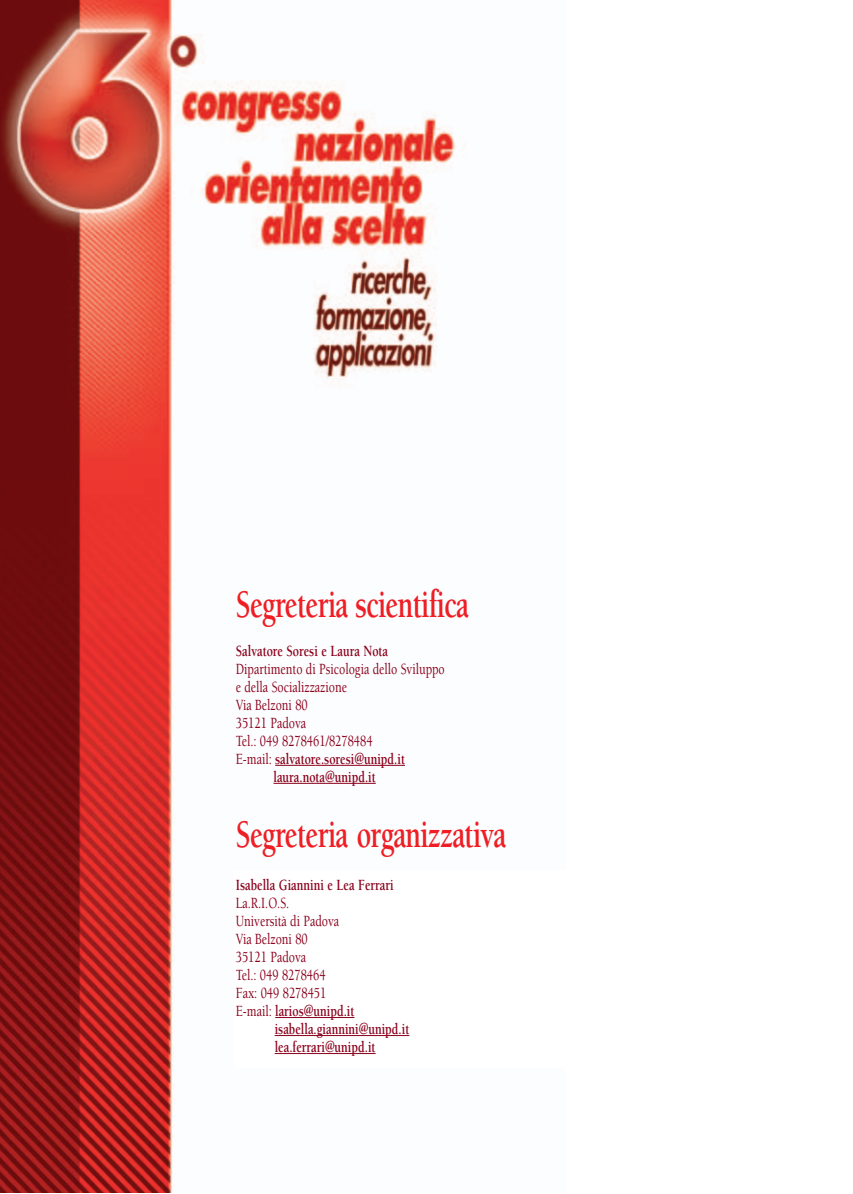
<style>
.page{position:relative;width:853px;height:1194px;background:#fff}
.page>*{position:absolute;margin:0;border:0;box-sizing:border-box;transform-origin:0 0}
.t1{font:700 40px "Berkeley";letter-spacing:-.025em;color:#ee1e24;scale:.7 1}
.t2{font:500 16px "Berkeley";color:#8a011c;scale:.75 1}
.t3{font:700 16px "Berkeley";color:#8a011c;scale:.75 1}
.s1{font-weight:500}
</style>
<div class="page">
<img style="left:0;top:0;width:456px;height:1192px">
<hr style="left:275px;top:765px;width:40px;height:1px;background:#8a011c">
<svg style="left:315px;top:765px;width:25px;height:1px"></svg>
<hr style="left:340px;top:765px;width:65px;height:1px;background:#8a011c">
<hr style="left:273px;top:783px;width:103px;height:1px;background:#8a011c">
<div style="left:234px;top:870px;width:333px;height:198px;background:#fff"></div>
<hr style="left:275px;top:1017px;width:79px;height:1px;background:#8a011c">
<hr style="left:275px;top:1035px;width:134px;height:1px;background:#8a011c">
<hr style="left:275px;top:1053px;width:31px;height:1px;background:#8a011c">
<hr style="left:306px;top:1053px;width:69px;height:1px;background:#8a011c">
<h1 class="t1" style="left:236px;top:589px;width:335px">Segreteria scientifica</h1>
<p class="t3" style="left:236px;top:644px;width:205px">Salvatore Soresi e Laura Nota</p>
<p class="t2" style="left:236px;top:662px;width:280px">Dipartimento di Psicologia dello Sviluppo</p>
<p class="t2" style="left:236px;top:680px;width:150px">e della Socializzazione</p>
<p class="t2" style="left:236px;top:698px;width:98px">Via Belzoni 80</p>
<p class="t2" style="left:236px;top:716px;width:95px">35121 Padova</p>
<p class="t2" style="left:236px;top:734px;width:184px">Tel.: 049 8278461/8278484</p>
<p class="t3" style="left:236px;top:752px;width:227px"><span class="s1">E-mail:</span> salvatore.soresi@unipd.it</p>
<p class="t3" style="left:273px;top:770px;width:138px">laura.nota@unipd.it</p>
<h1 class="t1" style="left:236px;top:819px;width:388px">Segreteria organizzativa</h1>
<p class="t3" style="left:236px;top:878px;width:212px">Isabella Giannini e Lea Ferrari</p>
<p class="t2" style="left:236px;top:896px;width:73px">La.R.I.O.S.</p>
<p class="t2" style="left:236px;top:914px;width:139px">Università di Padova</p>
<p class="t2" style="left:236px;top:932px;width:98px">Via Belzoni 80</p>
<p class="t2" style="left:236px;top:950px;width:95px">35121 Padova</p>
<p class="t2" style="left:236px;top:968px;width:121px">Tel.: 049 8278464</p>
<p class="t2" style="left:236px;top:986px;width:122px">Fax: 049 8278451</p>
<p class="t3" style="left:236px;top:1004px;width:160px"><span class="s1">E-mail:</span> larios@unipd.it</p>
<p class="t3" style="left:275px;top:1022px;width:181px">isabella.giannini@unipd.it</p>
<p class="t3" style="left:275px;top:1040px;width:136px">lea.ferrari@unipd.it</p>
</div>
